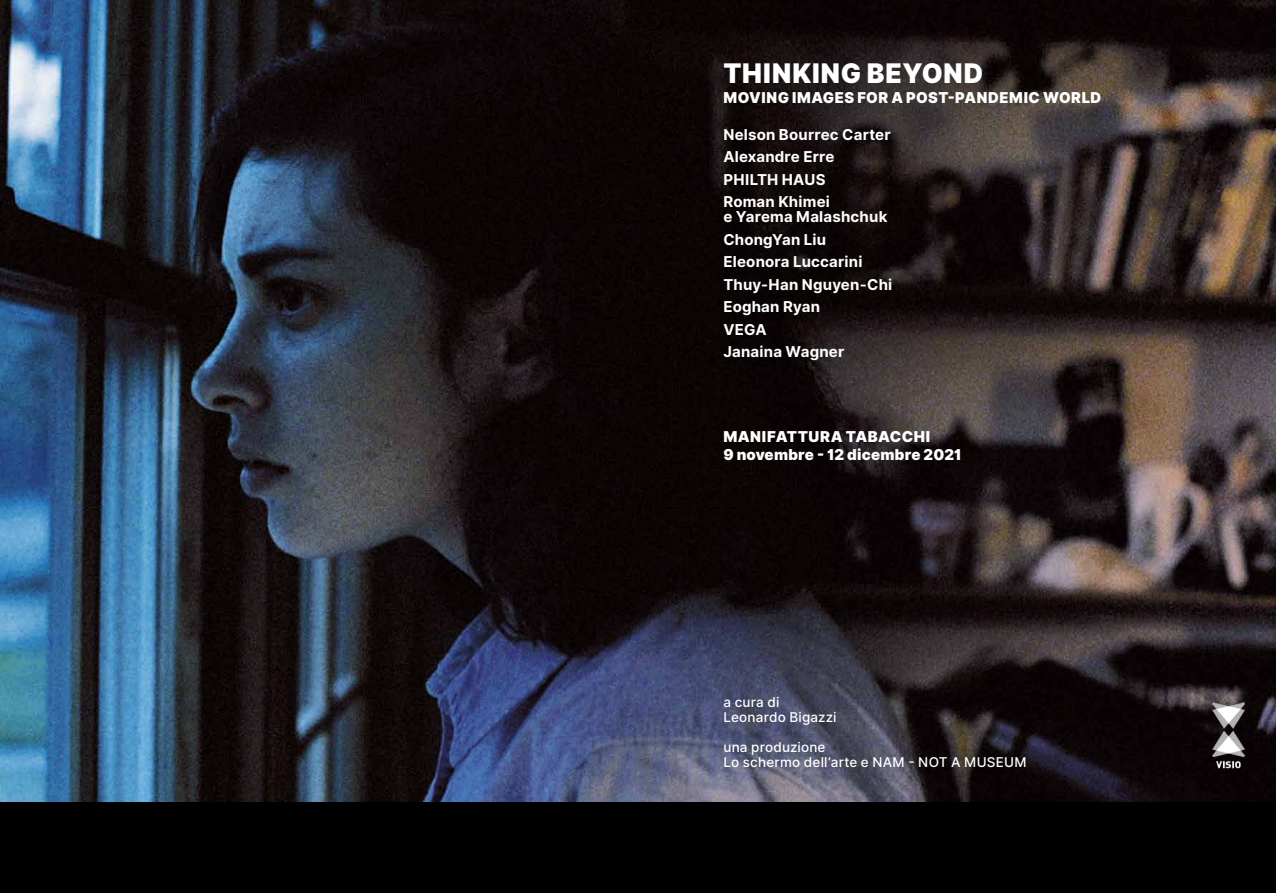
<style>
.page{position:relative;width:1276px;height:893px;background:#fff}
.page>*{position:absolute;margin:0;border:0;box-sizing:border-box;transform-origin:0 0}
.t1{font:900 27px "Inter";letter-spacing:.035em;color:#fff}
.t2{font:700 15px/22.5px "Inter";letter-spacing:.015em;color:#fff}
.t3{font:900 15px/18px "Inter";letter-spacing:.03em;color:#fff}
.t4{font:500 13.5px/15px "Inter";letter-spacing:.015em;color:#fff}
</style>
<div class="page">
<img style="left:0;top:0;width:1276px;height:803px">
<img style="left:1212px;top:703px;width:32px;height:67px">
<div style="left:0;top:803px;width:1276px;height:90px;background:#000"></div>
<h1 class="t1" style="left:723px;top:53px;width:261px">THINKING BEYOND</h1>
<p class="t3" style="left:723px;top:89px;width:379px">MOVING IMAGES FOR A POST-PANDEMIC WORLD</p>
<p class="t2" style="left:723px;top:123px;width:169px">Nelson Bourrec Carter<br>Alexandre Erre<br>PHILTH HAUS<br>Roman Khimei</p>
<p class="t2" style="left:723px;top:206px;width:170px">e Yarema Malashchuk<br>ChongYan Liu<br>Eleonora Luccarini<br>Thuy-Han Nguyen-Chi<br>Eoghan Ryan<br>VEGA<br>Janaina Wagner</p>
<p class="t3" style="left:723px;top:428px;width:240px">MANIFATTURA TABACCHI<br>9 novembre - 12 dicembre 2021</p>
<p class="t4" style="left:723px;top:695px;width:115px">a cura di<br>Leonardo Bigazzi</p>
<p class="t4" style="left:723px;top:739px;width:305px">una produzione<br>Lo schermo dell’arte e NAM - NOT A MUSEUM</p>
</div>
